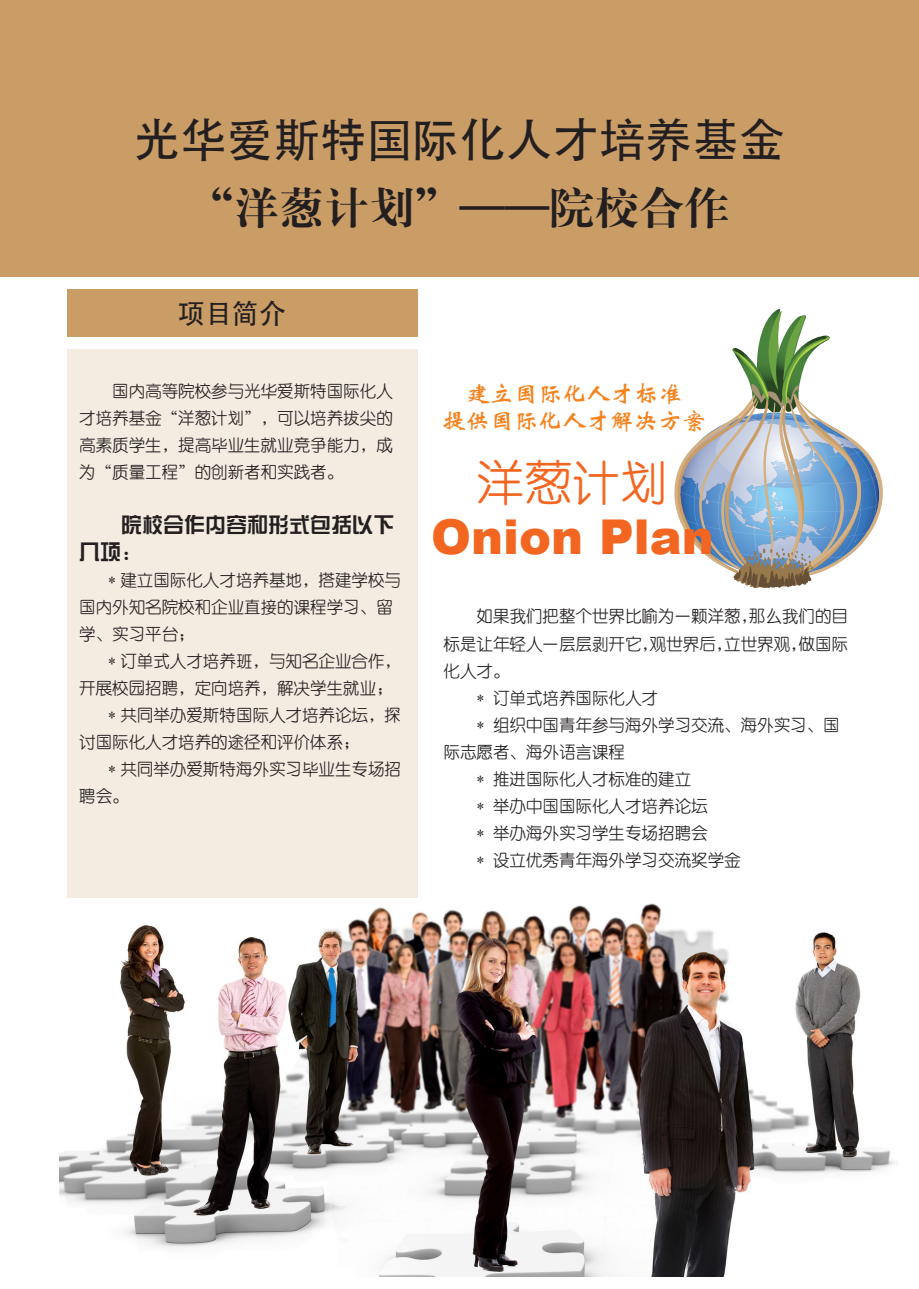
<style>
.page{position:relative;width:919px;height:1289px;background:#fff}
.page>*{position:absolute;margin:0;border:0;box-sizing:border-box;transform-origin:0 0}
.t1{font:900 48px "Arial";color:#f36621}
.t2{font:48px "H Ye 2 gj";color:#f36621}
.t3{font:500 46.5px "ST Heiti TC";color:#231f20}
.t4{font:45px "H Ya 4 gj";color:#231f20}
.t5{font:27px "ST Heiti";color:#231f20}
.t6{font:24px "H Yh 1 gj";color:#f58420}
.t7{font:21px/27px "H Yk 1 gj";color:#231f20}
.t8{font:16.5px/27px "H Ye 2 gj";color:#231f20}
</style>
<div class="page">
<svg style="left:674px;top:309px;width:209px;height:279px"></svg>
<img style="left:59px;top:903px;width:837px;height:373px">
<div style="left:0;top:0;width:918px;height:277px;background:#ca9d67"></div>
<div style="left:67px;top:289px;width:350px;height:48px;background:#ca9d67"></div>
<div style="left:67px;top:349px;width:350px;height:549px;background:#f4ebe1"></div>
<p class="t3" style="left:134px;top:114px;width:652px">光华爱斯特国际化人才培养基金</p>
<p class="t4" style="left:189px;top:185px;width:541px">“洋葱计划”——院校合作</p>
<p class="t5" style="left:178px;top:300px;width:110px">项目简介</p>
<p class="t8" style="left:79px;top:377px;width:315px;text-align:justify;text-indent:33px">国内高等院校参与光华爱斯特国际化人才培养基金“洋葱计划”，可以培养拔尖的高素质学生，提高毕业生就业竞争能力，成为“质量工程”的创新者和实践者。</p>
<p class="t7" style="left:79px;top:511px;width:317px;text-indent:42px">院校合作内容和形式包括以下几项：</p>
<p class="t8" style="left:79px;top:566px;width:323px;text-indent:25px">＊建立国际化人才培养基地，搭建学校与国内外知名院校和企业直接的课程学习、留学、实习平台；</p>
<p class="t8" style="left:79px;top:647px;width:323px;text-indent:25px">＊订单式人才培养班，与知名企业合作，开展校园招聘，定向培养，解决学生就业；</p>
<p class="t8" style="left:79px;top:701px;width:323px;text-indent:25px">＊共同举办爱斯特国际人才培养论坛，探讨国际化人才培养的途径和评价体系；</p>
<p class="t8" style="left:79px;top:755px;width:323px;text-indent:25px">＊共同举办爱斯特海外实习毕业生专场招聘会。</p>
<p class="t6" style="left:466px;top:382px;width:217px">建立国际化人才标准</p>
<p class="t6" style="left:442px;top:409px;width:265px">提供国际化人才解决方案</p>
<p class="t2" style="left:476px;top:458px;width:193px">洋葱计划</p>
<p class="t1" style="left:431px;top:501px;width:284px">Onion Plan</p>
<p class="t8" style="left:443px;top:603px;width:406px;text-align:justify;text-indent:33px">如果我们把整个世界比喻为一颗洋葱,那么我们的目标是让年轻人一层层剥开它,观世界后,立世界观,做国际化人才。</p>
<p class="t8" style="left:476px;top:684px;width:183px">* 订单式培养国际化人才</p>
<p class="t8" style="left:443px;top:711px;width:397px;text-indent:33px">* 组织中国青年参与海外学习交流、海外实习、国际志愿者、海外语言课程</p>
<p class="t8" style="left:476px;top:765px;width:216px">* 推进国际化人才标准的建立</p>
<p class="t8" style="left:476px;top:792px;width:232px">* 举办中国国际化人才培养论坛</p>
<p class="t8" style="left:476px;top:819px;width:232px">* 举办海外实习学生专场招聘会</p>
<p class="t8" style="left:476px;top:846px;width:265px">* 设立优秀青年海外学习交流奖学金</p>
</div>
